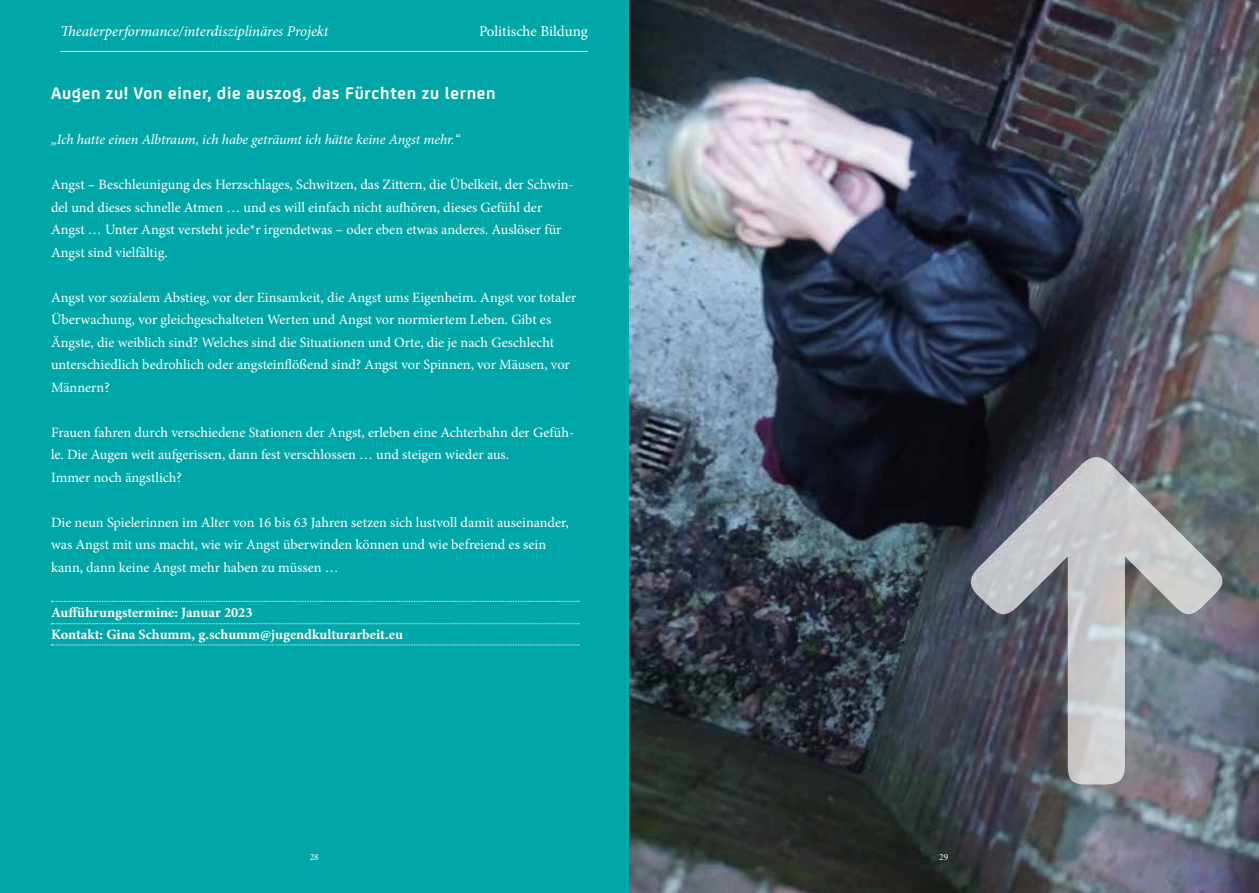
<style>
.page{position:relative;width:1259px;height:893px;background:#00a7a8}
.page>*{position:absolute;margin:0;border:0;box-sizing:border-box;transform-origin:0 0}
.t1{font:700 18px "FS Joey";letter-spacing:.04em;color:#fff}
.t2{font:italic 15px "Minion Pro";letter-spacing:-.01em;color:#fff}
.t3{font:15px "Minion Pro";letter-spacing:-.005em;color:#fff}
.t4{font:14.25px/22.5px "Minion Pro";color:#fff}
.t5{font:700 14.25px/22.5px "Minion Pro";color:#fff}
.t6{font:italic 14.25px "Minion Pro";letter-spacing:-.01em;color:#fff}
.t7{font:9.45px "Minion Pro";color:#fff}
</style>
<div class="page">
<svg style="left:51px;top:601px;width:528px;height:1px"></svg>
<svg style="left:51px;top:623px;width:528px;height:1px"></svg>
<svg style="left:51px;top:645px;width:528px;height:1px"></svg>
<hr style="left:60px;top:51px;width:528px;height:1px;background:#fff">
<img style="left:629px;top:0;width:630px;height:893px">
<svg style="left:971px;top:457px;width:251px;height:327px;background:#858890"></svg>
<p class="t2" style="left:60px;top:21px;width:269px">Theaterperformance/interdisziplinäres Projekt</p>
<p class="t3" style="left:479px;top:22px;width:110px">Politische Bildung</p>
<p class="t1" style="left:51px;top:80px;width:446px">Augen zu! Von einer, die auszog, das Fürchten zu lernen</p>
<p class="t6" style="left:51px;top:130px;width:410px">„Ich hatte einen Albtraum, ich habe geträumt ich hätte keine Angst mehr.“</p>
<p class="t4" style="left:51px;top:173px;width:524px">Angst – Beschleunigung des Herzschlages, Schwitzen, das Zittern, die Übelkeit, der Schwin&shy;del und dieses schnelle Atmen … und es will einfach nicht aufhören, dieses Gefühl der Angst … Unter Angst versteht jede*r irgendetwas – oder eben etwas anderes. Auslöser für Angst sind vielfältig.</p>
<p class="t4" style="left:51px;top:286px;width:527px">Angst vor sozialem Abstieg, vor der Einsamkeit, die Angst ums Eigenheim. Angst vor totaler Überwachung, vor gleichgeschalteten Werten und Angst vor normiertem Leben. Gibt es Ängste, die weiblich sind? Welches sind die Situationen und Orte, die je nach Geschlecht unterschiedlich bedrohlich oder angsteinflößend sind? Angst vor Spinnen, vor Mäusen, vor Männern?</p>
<p class="t4" style="left:51px;top:421px;width:524px">Frauen fahren durch verschiedene Stationen der Angst, erleben eine Achterbahn der Gefüh&shy;le. Die Augen weit aufgerissen, dann fest verschlossen … und steigen wieder aus.<br>Immer noch ängstlich?</p>
<p class="t4" style="left:51px;top:511px;width:519px">Die neun Spielerinnen im Alter von 16 bis 63 Jahren setzen sich lustvoll damit auseinander, was Angst mit uns macht, wie wir Angst überwinden können und wie befreiend es sein kann, dann keine Angst mehr haben zu müssen …</p>
<p class="t5" style="left:51px;top:601px;width:353px">Aufführungstermine: Januar 2023<br>Kontakt: Gina Schumm, g.schumm@jugendkulturarbeit.eu</p>
<p class="t7" style="left:310px;top:851px;width:11px">28</p>
<p class="t7" style="left:939px;top:851px;width:11px">29</p>
</div>
